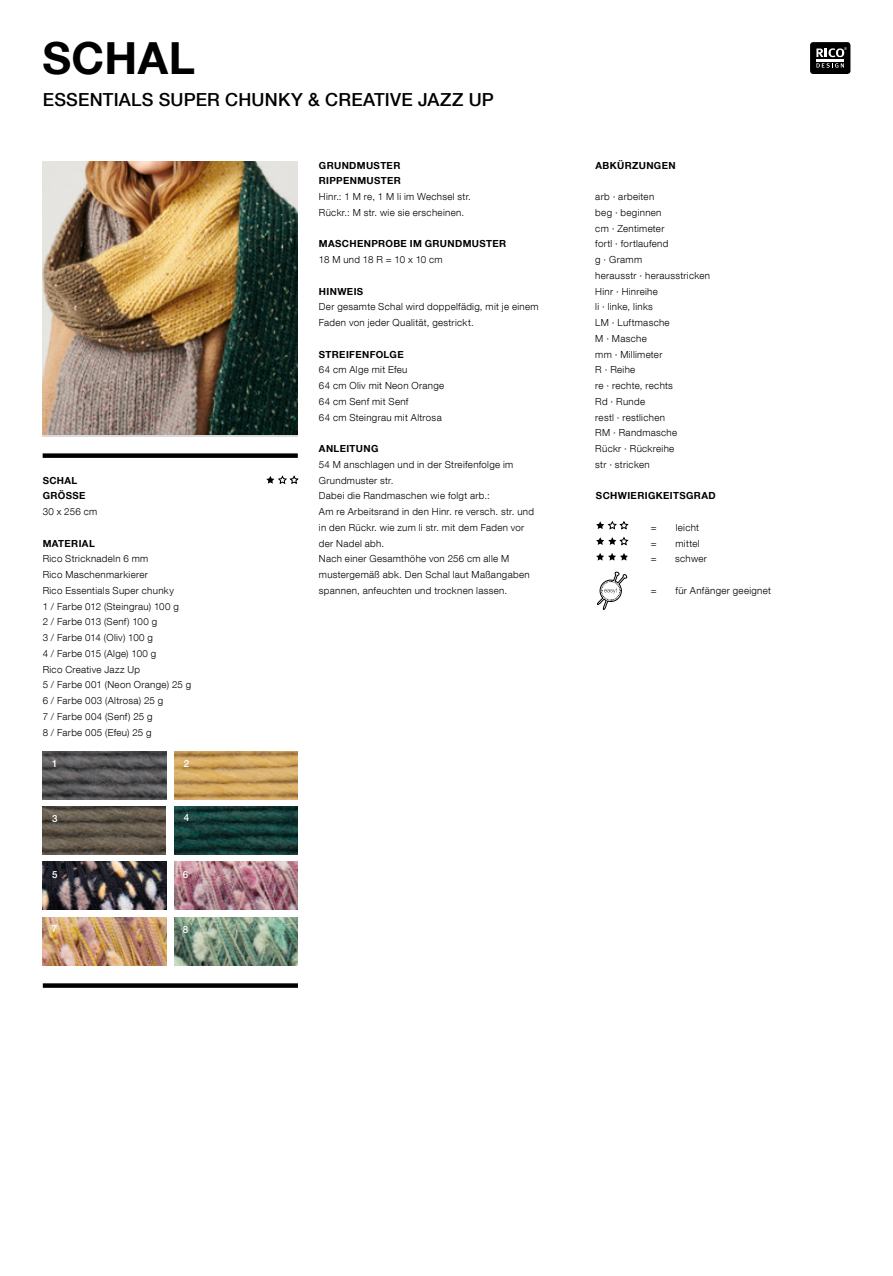
<style>
.page{position:relative;width:893px;height:1276px;background:#fff}
.page>*{position:absolute;margin:0;border:0;box-sizing:border-box;transform-origin:0 0}
.t1{font:700 44.25px "Helvetica Neue LT Com";letter-spacing:.01em;color:#000}
.t2{font:500 18px "Helvetica Neue LT Com";letter-spacing:.01em;color:#000}
.t3{font:300 9.75px/15.8px "Helvetica Neue LT Com";letter-spacing:.035em;color:#000}
.t4{font:700 9.75px/15.8px "Helvetica Neue LT Com";letter-spacing:.04em;color:#000}
.t5{font:300 9.75px "Helvetica Neue LT Com";letter-spacing:-.025em;color:#000}
.t6{font:500 9.75px "Helvetica Neue LT Com";color:#fff}
</style>
<div class="page">
<div style="left:810px;top:42px;width:40px;height:32px;background:#000;border-radius:3px"></div>
<svg style="left:816px;top:63px;width:28px;height:5px"></svg>
<hr style="left:816px;top:59px;width:28px;height:2px;background:#fff">
<svg style="left:816px;top:47px;width:31px;height:10px"></svg>
<div style="left:43px;top:453px;width:255px;height:5px;background:#000"></div>
<div style="left:43px;top:983px;width:255px;height:5px;background:#000"></div>
<img style="left:43px;top:751px;width:123px;height:48px">
<img style="left:43px;top:806px;width:123px;height:48px">
<img style="left:43px;top:862px;width:123px;height:47px">
<img style="left:174px;top:751px;width:124px;height:48px">
<img style="left:174px;top:806px;width:124px;height:48px">
<img style="left:42px;top:161px;width:256px;height:273px">
<svg style="left:266px;top:476px;width:33px;height:8px"></svg>
<svg style="left:596px;top:537px;width:32px;height:8px"></svg>
<svg style="left:596px;top:553px;width:32px;height:7px"></svg>
<svg style="left:596px;top:521px;width:32px;height:8px"></svg>
<svg style="left:597px;top:571px;width:31px;height:39px"></svg>
<img style="left:175px;top:861px;width:123px;height:48px">
<img style="left:43px;top:917px;width:123px;height:48px">
<img style="left:175px;top:917px;width:123px;height:48px">
<h1 class="t1" style="left:42px;top:30px;width:154px">SCHAL</h1>
<h2 class="t2" style="left:43px;top:88px;width:452px">ESSENTIALS SUPER CHUNKY &amp; CREATIVE JAZZ UP</h2>
<p class="t4" style="left:43px;top:472px;width:44px">SCHAL<br>GRÖSSE</p>
<p class="t3" style="left:43px;top:503px;width:56px">30 x 256 cm</p>
<p class="t4" style="left:43px;top:535px;width:54px">MATERIAL</p>
<p class="t3" style="left:43px;top:551px;width:150px">Rico Stricknadeln 6 mm<br>Rico Maschenmarkierer<br>Rico Essentials Super chunky<br>1 / Farbe 012 (Steingrau) 100 g<br>2 / Farbe 013 (Senf) 100 g<br>3 / Farbe 014 (Oliv) 100 g<br>4 / Farbe 015 (Alge) 100 g<br>Rico Creative Jazz Up<br>5 / Farbe 001 (Neon Orange) 25 g<br>6 / Farbe 003 (Altrosa) 25 g<br>7 / Farbe 004 (Senf) 25 g<br>8 / Farbe 005 (Efeu) 25 g</p>
<p class="t6" style="left:52px;top:758px;width:7px">1</p>
<p class="t6" style="left:184px;top:758px;width:7px">2</p>
<p class="t6" style="left:52px;top:812px;width:7px">3</p>
<p class="t6" style="left:52px;top:868px;width:7px">5</p>
<p class="t6" style="left:184px;top:812px;width:7px">4</p>
<p class="t6" style="left:183px;top:868px;width:7px">6</p>
<p class="t6" style="left:52px;top:922px;width:7px">7</p>
<p class="t6" style="left:183px;top:923px;width:7px">8</p>
<p class="t4" style="left:319px;top:157px;width:83px">GRUNDMUSTER<br>RIPPENMUSTER</p>
<p class="t3" style="left:319px;top:188px;width:154px">Hinr.: 1 M re, 1 M li im Wechsel str.<br>Rückr.: M str. wie sie erscheinen.</p>
<p class="t4" style="left:319px;top:236px;width:189px">MASCHENPROBE IM GRUNDMUSTER</p>
<p class="t5" style="left:319px;top:254px;width:125px">18 M und 18 R = 10 x 10 cm</p>
<p class="t4" style="left:319px;top:283px;width:46px">HINWEIS</p>
<p class="t3" style="left:319px;top:299px;width:221px">Der gesamte Schal wird doppelfädig, mit je einem<br>Faden von jeder Qualität, gestrickt.</p>
<p class="t4" style="left:319px;top:346px;width:86px">STREIFENFOLGE</p>
<p class="t3" style="left:319px;top:362px;width:127px">64 cm Alge mit Efeu<br>64 cm Oliv mit Neon Orange<br>64 cm Senf mit Senf<br>64 cm Steingrau mit Altrosa</p>
<p class="t4" style="left:319px;top:440px;width:61px">ANLEITUNG</p>
<p class="t3" style="left:319px;top:456px;width:217px">54 M anschlagen und in der Streifenfolge im Grundmuster str.<br>Dabei die Randmaschen wie folgt arb.:<br>Am re Arbeitsrand in den Hinr. re versch. str. und in den Rückr. wie zum li str. mit dem Faden vor der Nadel abh.<br>Nach einer Gesamthöhe von 256 cm alle M mustergemäß abk. Den Schal laut Maßangaben spannen, anfeuchten und trocknen lassen.</p>
<p class="t4" style="left:595px;top:157px;width:82px">ABKÜRZUNGEN</p>
<p class="t3" style="left:595px;top:188px;width:116px">arb · arbeiten<br>beg · beginnen<br>cm · Zentimeter<br>fortl · fortlaufend<br>g · Gramm<br>herausstr · herausstricken<br>Hinr · Hinreihe<br>li · linke, links<br>LM · Luftmasche<br>M · Masche<br>mm · Millimeter<br>R · Reihe<br>re · rechte, rechts<br>Rd · Runde<br>restl · restlichen<br>RM · Randmasche<br>Rückr · Rückreihe<br>str · stricken</p>
<p class="t4" style="left:596px;top:488px;width:121px">SCHWIERIGKEITSGRAD</p>
<p class="t3" style="left:651px;top:519px;width:7px;text-align:justify">= = =</p>
<p class="t3" style="left:651px;top:582px;width:7px">=</p>
<p class="t3" style="left:675px;top:519px;width:33px">leicht mittel schwer</p>
<p class="t3" style="left:675px;top:582px;width:97px">für Anfänger geeignet</p>
</div>
